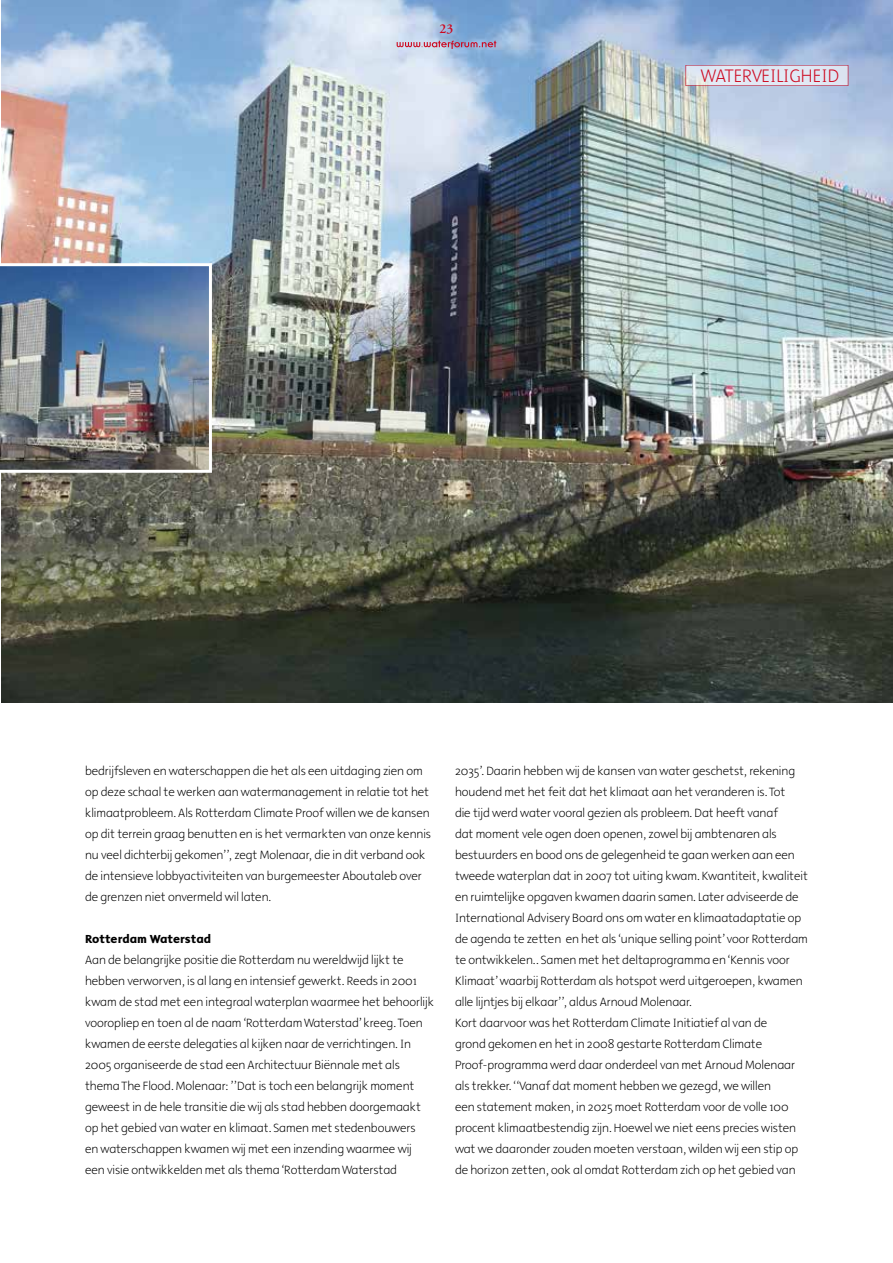
<style>
.page{position:relative;width:893px;height:1263px;background:#fff}
.page>*{position:absolute;margin:0;border:0;box-sizing:border-box;transform-origin:0 0}
.t1{font:300 18.15px "Malcom";color:#cd071e}
.t2{font:600 13.5px "Adobe Garamond";color:#cd071e}
.t3{font:300 12px/21px "Malcom";color:#000}
.t4{font:700 12px "Malcom";color:#000}
</style>
<div class="page">
<img style="left:1px;top:0;width:892px;height:703px">
<svg style="left:397px;top:41px;width:99px;height:8px"></svg>
<img style="left:0;top:263px;width:212px;height:210px">
<div style="left:686px;top:65px;width:162px;height:21px;background:#e1e8f4"></div>
<p class="t2" style="left:440px;top:21px;width:15px">23</p>
<h1 class="t1" style="left:701px;top:64px;width:11px">waterve</h1>
<h1 class="t1" style="left:770px;top:64px;width:68px">iligheid</h1>
<p class="t3" style="left:85px;top:760px;width:348px">bedrijfsleven en waterschappen die het als een uitdaging zien om op deze schaal te werken aan watermanagement in relatie tot het klimaatprobleem. Als Rotterdam Climate Proof willen we de kansen op dit terrein graag benutten en is het vermarkten van onze kennis nu veel dichterbij gekomen”, zegt Molenaar, die in dit verband ook de intensieve lobbyactiviteiten van burgemeester Aboutaleb over de grenzen niet onvermeld wil laten.</p>
<p class="t4" style="left:85px;top:930px;width:128px">Rotterdam Waterstad</p>
<p class="t3" style="left:85px;top:949px;width:350px">Aan de belangrijke positie die Rotterdam nu wereldwijd lijkt te hebben verworven, is al lang en intensief gewerkt. Reeds in 2001 kwam de stad met een integraal waterplan waarmee het behoorlijk vooropliep en toen al de naam ‘Rotterdam Waterstad’ kreeg. Toen kwamen de eerste delegaties al kijken naar de verrichtingen. I n 2005 organiseerde de stad een Architectuur Biënnale met als thema The Flood. Molenaar: ”Dat is toch een belangrijk moment geweest in de hele transitie die wij als stad hebben doorgemaakt op het gebied van water en klimaat. Samen met stedenbouwers<br>en waterschappen kwamen wij met een inzending waarmee wij een visie ontwikkelden met als thema ‘Rotterdam Waterstad</p>
<p class="t3" style="left:455px;top:760px;width:354px">2035’. Daarin hebben wij de kansen van water geschetst, rekening houdend met het feit dat het klimaat aan het veranderen is. Tot<br>die tijd werd water vooral gezien als probleem. Dat heeft vanaf<br>dat moment vele ogen doen openen, zowel bij ambtenaren als bestuurders en bood ons de gelegenheid te gaan werken aan een tweede waterplan dat in 2007 tot uiting kwam. Kwantiteit, kwaliteit en ruimtelijke opgaven kwamen daarin samen. Later adviseerde de<br>I nternational Advisery Board ons om water en klimaatadaptatie op de agenda te zetten en het als ‘unique selling point’ voor Rotterdam te ontwikkelen.. Samen met het deltaprogramma en ‘Kennis voor Klimaat’ waarbij Rotterdam als hotspot werd uitgeroepen, kwamen alle lijntjes bij elkaar”, aldus Arnoud Molenaar.<br>Kort daarvoor was het Rotterdam Climate I nitiatief al van de<br>grond gekomen en het in 2008 gestarte Rotterdam Climate Proof-programma werd daar onderdeel van met Arnoud Molenaar als trekker. “Vanaf dat moment hebben we gezegd, we willen<br>een statement maken, in 2025 moet Rotterdam voor de volle 100 procent klimaatbestendig zijn. Hoewel we niet eens precies wisten wat we daaronder zouden moeten verstaan, wilden wij een stip op de horizon zetten, ook al omdat Rotterdam zich op het gebied van</p>
</div>
